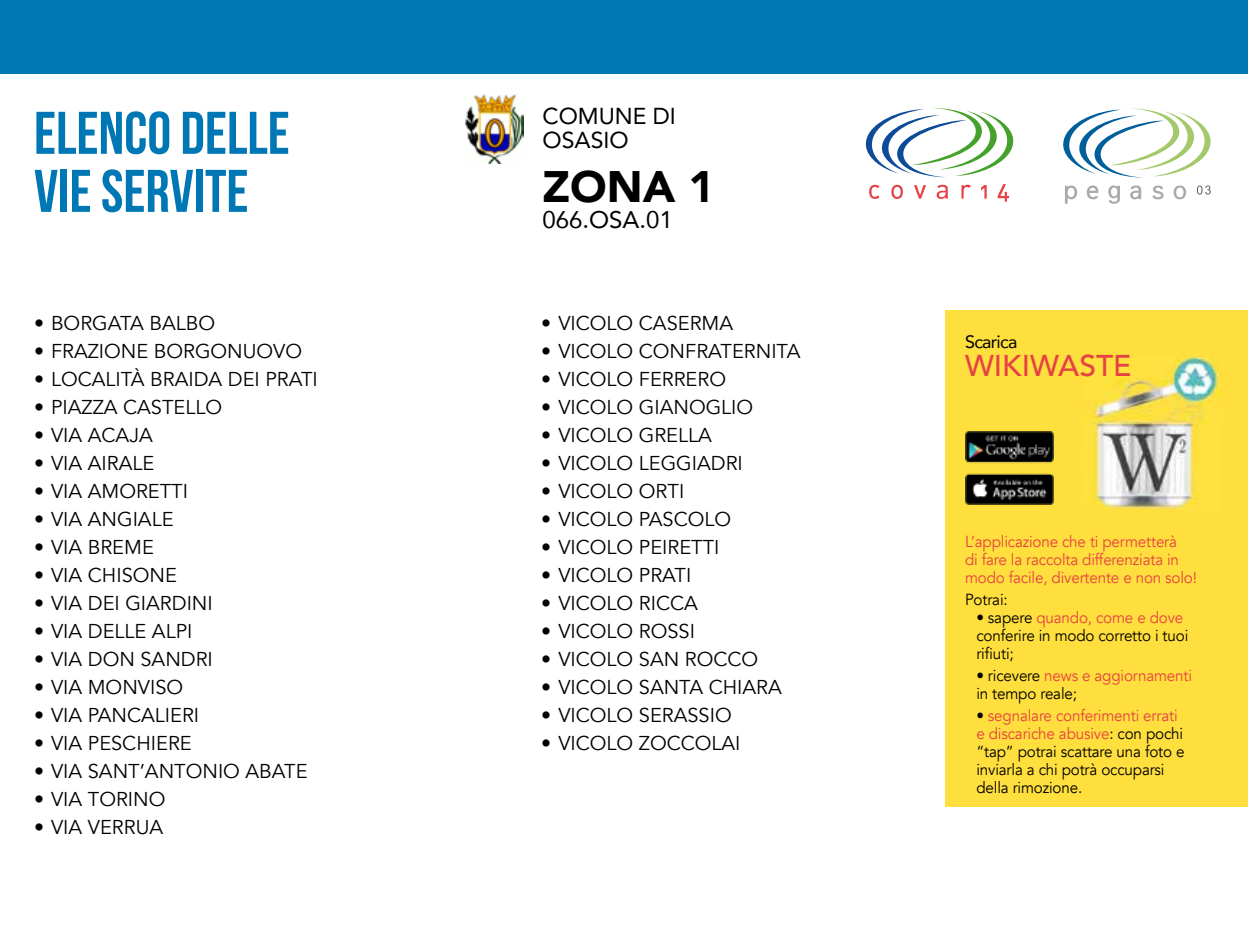
<style>
.page{position:relative;width:1248px;height:936px;background:#fff}
.page>*{position:absolute;margin:0;border:0;box-sizing:border-box;transform-origin:0 0}
.t1{font:60px/58px "Bebas Neue";color:#0077b5}
.t2{font:900 44px "Avenir";color:#000}
.t3{font:500 30px "Avenir";color:#e64144}
.t4{font:24px "Avenir";color:#000}
.t5{font:23px/24px "Avenir";color:#000}
.t6{font:20px "Avenir";color:#000}
.t7{font:18px "Avenir";letter-spacing:-.04em;color:#000}
.t8{font:16px/18px "Avenir";letter-spacing:-.01em;color:#000;scale:.95 1}
.t9{font:16px/18px "Avenir";letter-spacing:-.01em;color:#e64144;scale:.95 1}
.s1{color:#e64144}
</style>
<div class="page">
<svg style="left:865px;top:108px;width:149px;height:69px"></svg>
<svg style="left:891px;top:185px;width:11px;height:14px"></svg>
<svg style="left:914px;top:185px;width:12px;height:14px"></svg>
<svg style="left:961px;top:185px;width:9px;height:14px"></svg>
<svg style="left:981px;top:185px;width:5px;height:14px"></svg>
<svg style="left:936px;top:185px;width:11px;height:14px"></svg>
<svg style="left:869px;top:185px;width:10px;height:14px"></svg>
<svg style="left:997px;top:184px;width:11px;height:18px"></svg>
<svg style="left:1063px;top:108px;width:148px;height:70px"></svg>
<svg style="left:1065px;top:185px;width:120px;height:19px"></svg>
<svg style="left:1196px;top:185px;width:14px;height:9px"></svg>
<div style="left:0;top:0;width:1247px;height:73px;background:#0077b5"></div>
<img style="left:465px;top:94px;width:58px;height:70px">
<div style="left:945px;top:310px;width:302px;height:497px;background:#ffdf3d"></div>
<img style="left:1084px;top:358px;width:137px;height:151px">
<img style="left:965px;top:432px;width:87px;height:31px">
<img style="left:965px;top:473px;width:87px;height:31px">
<h1 class="t1" style="left:34px;top:103px;width:257px">ELENCO DELLE<br>VIE SERVITE</h1>
<p class="t5" style="left:542px;top:103px;width:135px">COMUNE DI<br>OSASIO</p>
<h2 class="t2" style="left:542px;top:149px;width:173px">ZONA 1</h2>
<p class="t4" style="left:542px;top:200px;width:132px">066.OSA.01</p>
<p class="t6" style="left:34px;top:311px;width:183px">• BORGATA BALBO</p>
<p class="t6" style="left:34px;top:339px;width:269px">• FRAZIONE BORGONUOVO</p>
<p class="t6" style="left:34px;top:367px;width:285px">• LOCALITÀ BRAIDA DEI PRATI</p>
<p class="t6" style="left:34px;top:395px;width:189px">• PIAZZA CASTELLO</p>
<p class="t6" style="left:34px;top:423px;width:120px">• VIA ACAJA</p>
<p class="t6" style="left:34px;top:451px;width:122px">• VIA AIRALE</p>
<p class="t6" style="left:34px;top:479px;width:155px">• VIA AMORETTI</p>
<p class="t6" style="left:34px;top:507px;width:141px">• VIA ANGIALE</p>
<p class="t6" style="left:34px;top:535px;width:121px">• VIA BREME</p>
<p class="t6" style="left:34px;top:563px;width:144px">• VIA CHISONE</p>
<p class="t6" style="left:34px;top:591px;width:180px">• VIA DEI GIARDINI</p>
<p class="t6" style="left:34px;top:619px;width:160px">• VIA DELLE ALPI</p>
<p class="t6" style="left:34px;top:647px;width:180px">• VIA DON SANDRI</p>
<p class="t6" style="left:34px;top:675px;width:151px">• VIA MONVISO</p>
<p class="t6" style="left:34px;top:703px;width:167px">• VIA PANCALIERI</p>
<p class="t6" style="left:34px;top:731px;width:159px">• VIA PESCHIERE</p>
<p class="t6" style="left:34px;top:759px;width:275px">• VIA SANT’ANTONIO ABATE</p>
<p class="t6" style="left:34px;top:787px;width:133px">• VIA TORINO</p>
<p class="t6" style="left:34px;top:815px;width:131px">• VIA VERRUA</p>
<p class="t6" style="left:541px;top:311px;width:193px">• VICOLO CASERMA</p>
<p class="t6" style="left:541px;top:339px;width:261px">• VICOLO CONFRATERNITA</p>
<p class="t6" style="left:541px;top:367px;width:186px">• VICOLO FERRERO</p>
<p class="t6" style="left:541px;top:395px;width:213px">• VICOLO GIANOGLIO</p>
<p class="t6" style="left:541px;top:423px;width:172px">• VICOLO GRELLA</p>
<p class="t6" style="left:541px;top:451px;width:203px">• VICOLO LEGGIADRI</p>
<p class="t6" style="left:541px;top:479px;width:144px">• VICOLO ORTI</p>
<p class="t6" style="left:541px;top:507px;width:191px">• VICOLO PASCOLO</p>
<p class="t6" style="left:541px;top:535px;width:180px">• VICOLO PEIRETTI</p>
<p class="t6" style="left:541px;top:563px;width:151px">• VICOLO PRATI</p>
<p class="t6" style="left:541px;top:591px;width:158px">• VICOLO RICCA</p>
<p class="t6" style="left:541px;top:619px;width:155px">• VICOLO ROSSI</p>
<p class="t6" style="left:541px;top:647px;width:218px">• VICOLO SAN ROCCO</p>
<p class="t6" style="left:541px;top:675px;width:242px">• VICOLO SANTA CHIARA</p>
<p class="t6" style="left:541px;top:703px;width:192px">• VICOLO SERASSIO</p>
<p class="t6" style="left:541px;top:731px;width:201px">• VICOLO ZOCCOLAI</p>
<p class="t7" style="left:964px;top:327px;width:54px">Scarica</p>
<h3 class="t3" style="left:964px;top:339px;width:168px">WIKIWASTE</h3>
<p class="t9" style="left:964px;top:532px;width:246px">L’applicazione che ti permetterà<br>di fare la raccolta differenziata in modo facile, divertente e non solo!</p>
<p class="t8" style="left:964px;top:590px;width:46px">Potrai:</p>
<p class="t8" style="left:976px;top:608px;width:224px">• sapere <span class="s1">quando, come e dove </span>conferire in modo corretto i tuoi rifiuti;</p>
<p class="t8" style="left:976px;top:666px;width:228px">• ricevere <span class="s1">news e aggiornamenti </span>in tempo reale;</p>
<p class="t8" style="left:976px;top:706px;width:221px">• <span class="s1">segnalare conferimenti errati e discariche abusive</span>: con pochi “tap” potrai scattare una foto e inviarla a chi potrà occuparsi della rimozione.</p>
</div>
